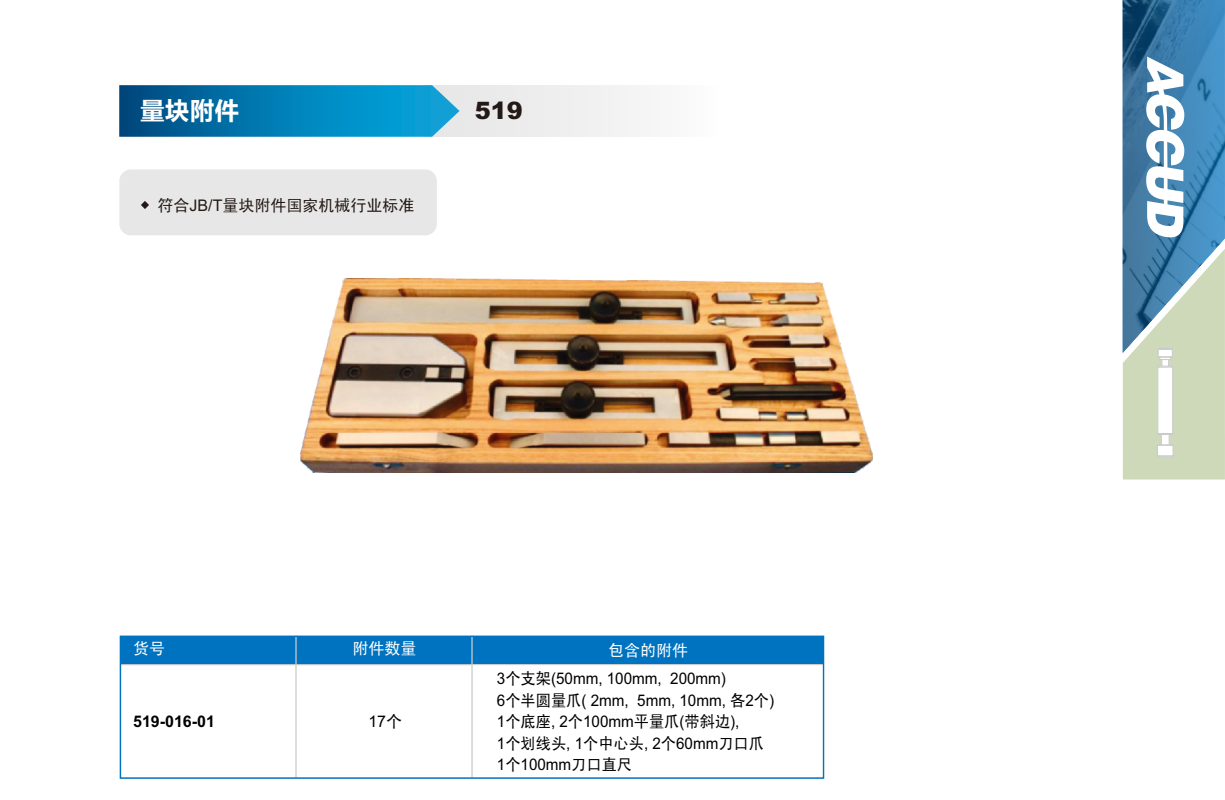
<style>
.page{position:relative;width:1225px;height:800px;background:#fff}
.page>*{position:absolute;margin:0;border:0;box-sizing:border-box;transform-origin:0 0}
.t1{font:700 24px "Microsoft Ya Hei";color:#fff}
.t2{font:900 24px "Arial";color:#231916}
.t3{font:16px/21.4px "Arial";color:#000;scale:.95 1}
.t4{font:16px "Sim Hei";color:#000;scale:.95 1}
.t5{font:16px "Sim Hei";color:#231916}
.t6{font:16px "Sim Hei";color:#fff}
.t7{font:700 16px "Arial";color:#000}
.t8{font:16px "Arial";color:#000}
.s1{font-family:"Arial"}
.s2{font-family:"Sim Hei"}
</style>
<div class="page">
<div style="left:425px;top:85px;width:295px;height:52px;background:#f0f0f0"></div>
<svg style="left:119px;top:85px;width:340px;height:52px;background:#0c80b5"></svg>
<svg style="left:119px;top:635px;width:703px;height:143px"></svg>
<img style="left:301px;top:279px;width:571px;height:193px">
<div style="left:120px;top:635px;width:704px;height:143px;border:1px solid #0073c0"></div>
<svg style="left:1122px;top:0;width:103px;height:479px;background:#87adba"></svg>
<div style="left:119px;top:169px;width:318px;height:66px;background:#e7e7e7;border-radius:12px"></div>
<svg style="left:141px;top:201px;width:8px;height:8px"></svg>
<h1 class="t1" style="left:141px;top:99px;width:100px">量块附件</h1>
<h1 class="t2" style="left:475px;top:101px;width:50px">519</h1>
<p class="t5" style="left:158px;top:197px;width:258px">符合<span class="s1">JB/T</span>量块附件国家机械行业标准</p>
<p class="t6" style="left:133px;top:640px;width:33px">货号</p>
<p class="t6" style="left:608px;top:642px;width:81px">包含的附件</p>
<p class="t3" style="left:497px;top:669px;width:293px">3<span class="s2">个支架</span>(50mm, 100mm, 200mm)<br>6<span class="s2">个半圆量爪</span>( 2mm, 5mm, 10mm, <span class="s2">各</span>2<span class="s2">个</span>)<br>1<span class="s2">个底座</span>, 2<span class="s2">个</span>100mm<span class="s2">平量爪</span>(<span class="s2">带斜边</span>),</p>
<p class="t4" style="left:497px;top:734px;width:283px"><span class="s1">1</span>个划线头<span class="s1">, 1</span>个中心头<span class="s1">, 2</span>个<span class="s1">60mm</span>刀口爪</p>
<p class="t3" style="left:497px;top:755px;width:144px">1<span class="s2">个</span>100mm<span class="s2">刀口直尺</span></p>
<p class="t6" style="left:352px;top:640px;width:65px">附件数量</p>
<p class="t8" style="left:368px;top:715px;width:35px">17<span class="s2">个</span></p>
<p class="t7" style="left:133px;top:715px;width:83px">519-016-01</p>
</div>
